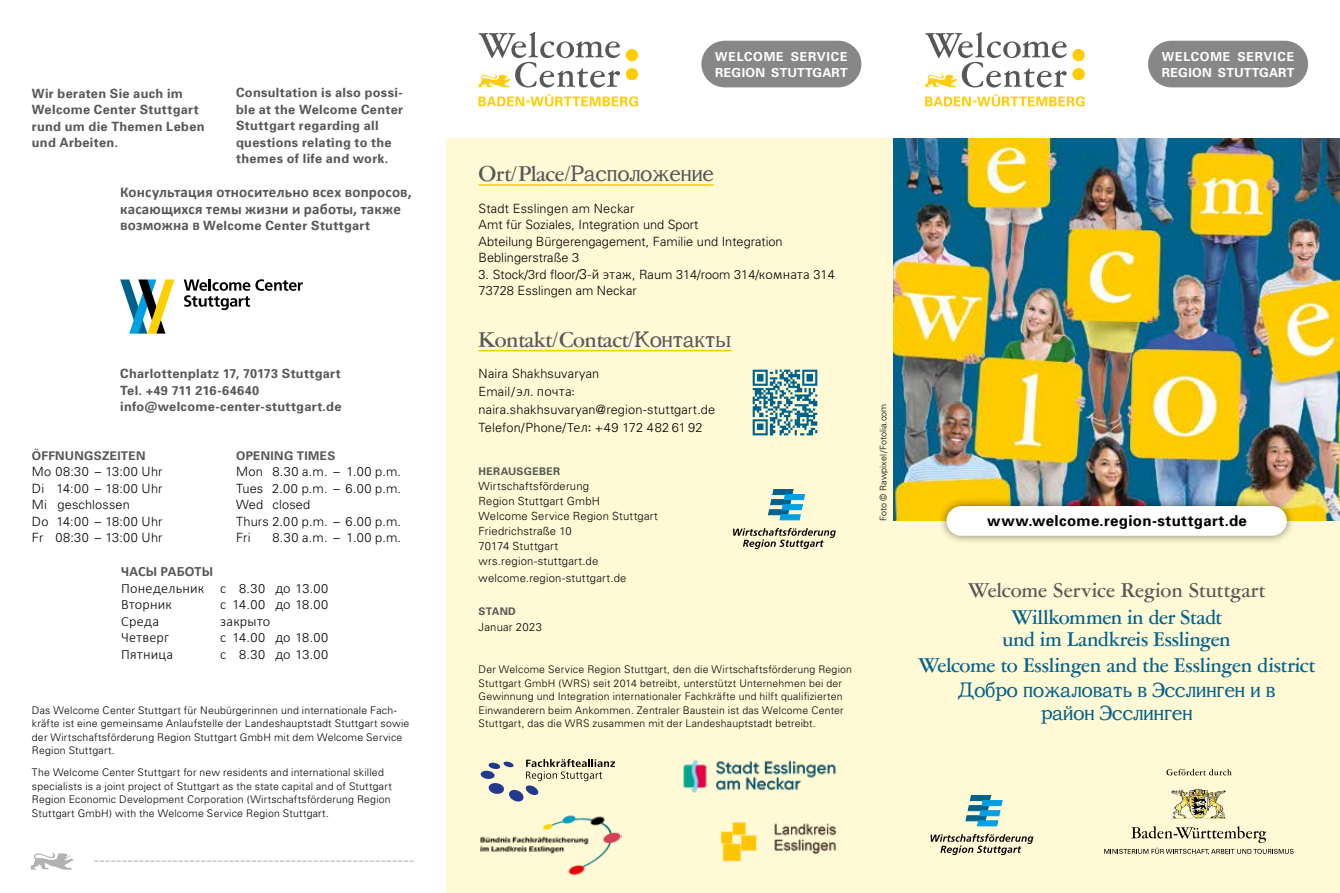
<style>
.page{position:relative;width:1340px;height:893px;background:#fff}
.page>*{position:absolute;margin:0;border:0;box-sizing:border-box;transform-origin:0 0}
.t1{font:22.5px "ST Songti TC Bold";color:#575756}
.t2{font:21px/22.5px "ST Songti TC Bold";color:#00628b;text-align:center}
.t3{font:500 21px "Garamont Amsterdam BQ";color:#575756}
.t4{font:500 19.5px/22.5px "Garamont Amsterdam BQ";letter-spacing:.005em;color:#00628b;text-align:center}
.t5{font:500 19.5px "Garamont Amsterdam BQ";letter-spacing:.015em;color:#575756}
.t6{font:700 15px/16.5px "Calibri";letter-spacing:.015em;color:#575756}
.t7{font:700 15px "Univers";letter-spacing:.025em;color:#000}
.t8{font:300 14.25px/16.5px "Calibri";letter-spacing:.015em;color:#000}
.t9{font:300 12.75px/16.5px "Univers";color:#000}
.t10{font:700 12.75px/16.5px "Univers";letter-spacing:.025em;color:#575756}
.t11{font:700 12.45px/15.8px "Univers";letter-spacing:.035em;color:#fff}
.t12{font:700 12px "Univers";letter-spacing:.025em;color:#575756}
.t13{font:300 11.25px/15px "Univers";letter-spacing:.02em;color:#000}
.t14{font:300 10.5px/13.5px "Univers";letter-spacing:.02em;color:#000}
.t15{font:700 10.5px "Univers";letter-spacing:.025em;color:#575756}
.t16{font:300 9px "Univers";color:#000}
.s1{font-family:"Calibri";font-size:15px}
.s2{font-weight:700;color:#575756}
.s3{font-family:"Univers";font-size:12.75px}
.s4{font-family:"Calibri";font-size:14.25px}
.s5{font-family:"Garamont Amsterdam BQ";font-weight:500;font-size:21px}
.s6{font-size:14.25px}
.s7{font-family:"ST Songti TC Bold";font-weight:400;font-size:22.5px}
.s8{font-family:"ST Songti TC Regular";font-weight:400;font-size:12.75px}
.s9{font-family:"ST Songti TC Regular";font-weight:400;font-size:14.25px}
</style>
<div class="page">
<div style="left:446px;top:138px;width:447px;height:755px;background:#fff9d5"></div>
<hr style="left:478px;top:184px;width:235px;height:2px;background:#fc0">
<div style="left:893px;top:477px;width:446px;height:416px;background:#fff9d5"></div>
<img style="left:893px;top:138px;width:446px;height:383px">
<div style="left:937px;top:497px;width:358px;height:48px;background:#000;opacity:.5"></div>
<div style="left:946px;top:506px;width:340px;height:30px;background:#fff;border-radius:15px"></div>
<svg style="left:626px;top:49px;width:12px;height:31px"></svg>
<svg style="left:478px;top:32px;width:142px;height:56px"></svg>
<svg style="left:478px;top:94px;width:160px;height:12px"></svg>
<svg style="left:1072px;top:49px;width:12px;height:31px"></svg>
<svg style="left:925px;top:32px;width:141px;height:56px"></svg>
<svg style="left:925px;top:94px;width:159px;height:12px"></svg>
<div style="left:1148px;top:41px;width:159px;height:46px;background:#878787;border-radius:23px"></div>
<div style="left:701px;top:41px;width:160px;height:46px;background:#878787;border-radius:23px"></div>
<svg style="left:966px;top:795px;width:36px;height:31px"></svg>
<svg style="left:930px;top:834px;width:103px;height:21px"></svg>
<svg style="left:1166px;top:769px;width:65px;height:6px"></svg>
<img style="left:1171px;top:789px;width:55px;height:30px">
<svg style="left:1104px;top:826px;width:189px;height:29px"></svg>
<svg style="left:31px;top:852px;width:43px;height:18px"></svg>
<svg style="left:95px;top:860px;width:318px;height:2px"></svg>
<hr style="left:478px;top:350px;width:253px;height:1px;background:#fc0">
<svg style="left:120px;top:279px;width:54px;height:55px"></svg>
<svg style="left:184px;top:279px;width:119px;height:31px"></svg>
<img style="left:721px;top:822px;width:116px;height:40px">
<img style="left:480px;top:815px;width:141px;height:60px">
<svg style="left:480px;top:759px;width:135px;height:42px"></svg>
<svg style="left:768px;top:489px;width:36px;height:31px"></svg>
<svg style="left:733px;top:528px;width:103px;height:21px"></svg>
<img style="left:752px;top:369px;width:66px;height:67px">
<img style="left:683px;top:760px;width:153px;height:33px">
<p class="t10" style="left:32px;top:84px;width:174px">Wir beraten Sie auch im<br>Welcome Center Stuttgart rund um die Themen Leben und Arbeiten.</p>
<p class="t10" style="left:236px;top:84px;width:169px">Consultation is also possi&shy;ble at the Welcome Center<br>Stuttgart regarding all questions relating to the themes of life and work.</p>
<h3 class="t6" style="left:120px;top:184px;width:293px">Консультация относительно всех вопросов, касающиxся темы жизни и работы, также</h3>
<p class="t10" style="left:120px;top:217px;width:251px"><span class="s1">возможна в</span> Welcome Center Stuttgart</p>
<p class="t10" style="left:120px;top:365px;width:223px">Charlottenplatz 17, 70173 Stuttgart<br>Tel. +49 711 216-64640 info@welcome-center-stuttgart.de</p>
<p class="t12" style="left:32px;top:448px;width:115px">ÖFFNUNGSZEITEN</p>
<p class="t9" style="left:32px;top:463px;width:132px">Mo 08:30 – 13:00 Uhr<br>Di 14:00 – 18:00 Uhr<br>Mi geschlossen<br>Do 14:00 – 18:00 Uhr<br>Fr 08:30 – 13:00 Uhr</p>
<p class="t12" style="left:236px;top:448px;width:101px">OPENING TIMES</p>
<p class="t9" style="left:236px;top:463px;width:166px">Mon 8.30 a.m. – 1.00 p.m.<br>Tues 2.00 p.m. – 6.00 p.m.<br>Wed closed<br>Thurs 2.00 p.m. – 6.00 p.m.<br>Fri</p>
<p class="t9" style="left:272px;top:529px;width:130px">8.30 a.m. – 1.00 p.m.</p>
<h3 class="t8" style="left:121px;top:563px;width:208px"><span class="s2">ЧАСЫ РАБОТЫ<br></span>Понедельник с <span class="s3">8.30</span> до <span class="s3">13.00<br></span>Вторник</h3>
<p class="t9" style="left:220px;top:596px;width:109px"><span class="s4">с</span> 14.00 <span class="s4">до</span> 18.00</p>
<h3 class="t8" style="left:121px;top:613px;width:39px">Среда</h3>
<h3 class="t8" style="left:220px;top:613px;width:51px">закрытo</h3>
<h3 class="t8" style="left:121px;top:629px;width:49px">Четверг</h3>
<p class="t9" style="left:220px;top:629px;width:109px"><span class="s4">с</span> 14.00 <span class="s4">до</span> 18.00</p>
<h3 class="t8" style="left:121px;top:646px;width:53px">Пятница</h3>
<p class="t9" style="left:220px;top:646px;width:109px"><span class="s4">с</span> 8.30 <span class="s4">до</span> 13.00</p>
<p class="t14" style="left:32px;top:703px;width:379px">Das Welcome Center Stuttgart für Neubürgerinnen und internationale Fach&shy;kräfte ist eine gemeinsame Anlaufstelle der Landeshauptstadt Stuttgart sowie der Wirtschaftsförderung Region Stuttgart GmbH mit dem Welcome Service Region Stuttgart.</p>
<p class="t14" style="left:32px;top:766px;width:361px">The Welcome Center Stuttgart for new residents and international skilled specialists is a joint project of Stuttgart as the state capital and of Stuttgart Region Economic Development Corporation (Wirtschaftsförderung Region Stuttgart GmbH) with the Welcome Service Region Stuttgart.</p>
<p class="t11" style="left:715px;top:49px;width:134px">WELCOME SERVICE<br>REGION STUTTGART</p>
<p class="t11" style="left:1161px;top:49px;width:134px">WELCOME SERVICE<br>REGION STUTTGART</p>
<h1 class="t1" style="left:478px;top:160px;width:236px"><span class="s5">Ort/Place/</span>Расположение</h1>
<p class="t9" style="left:478px;top:200px;width:305px">Stadt Esslingen am Neckar<br>Amt für Soziales, Integration und Sport<br>Abteilung Bürgerengagement, Familie und Integration Beblingerstraße 3</p>
<p class="t9" style="left:478px;top:266px;width:358px">3. Stock/3rd floor/<span class="s6">3</span><span class="s4">-й этаж</span>, Raum 314/room 314/<span class="s4">комната</span> 314<br>73728 Esslingen am Neckar</p>
<h2 class="t3" style="left:478px;top:327px;width:254px">Kontakt/Contact/<span class="s7">Контакты</span></h2>
<p class="t9" style="left:478px;top:365px;width:122px">Naira Shakhsuvaryan</p>
<h3 class="t8" style="left:478px;top:383px;width:98px"><span class="s3">Email/</span>эл. почта<span class="s8">:</span></h3>
<p class="t9" style="left:478px;top:400px;width:238px;line-height:18px">naira.shakhsuvaryan@region-stuttgart.de<br>Telefon/Phone/<span class="s4">Тел</span><span class="s9">:</span> +49 172 482 61 92</p>
<p class="t15" style="left:478px;top:465px;width:83px">HERAUSGEBER</p>
<p class="t13" style="left:478px;top:478px;width:181px">Wirtschaftsförderung<br>Region Stuttgart GmbH<br>Welcome Service Region Stuttgart<br>Friedrichstraße 10<br>70174 Stuttgart wrs.region-stuttgart.de</p>
<p class="t13" style="left:478px;top:570px;width:149px">welcome.region-stuttgart.de</p>
<p class="t15" style="left:478px;top:604px;width:39px">STAND</p>
<p class="t13" style="left:478px;top:619px;width:65px">Januar 2023</p>
<p class="t14" style="left:478px;top:662px;width:375px">Der Welcome Service Region Stuttgart, den die Wirtschaftsförderung Region Stuttgart GmbH (WRS) seit 2014 betreibt, unterstützt Unternehmen bei der Gewinnung und Integration internationaler Fachkräfte und hilft qualifizierten Einwanderern beim Ankommen. Zentraler Baustein ist das Welcome Center Stuttgart, das die WRS zusammen mit der Landeshauptstadt betreibt.</p>
<p class="t16" style="left:878px;top:521px;width:119px;rotate:-90deg">Foto © Rawpixel/Fotolia.com</p>
<h3 class="t7" style="left:987px;top:511px;width:261px">www.welcome.region-stuttgart.de</h3>
<h3 class="t5" style="left:968px;top:579px;width:298px">Welcome Service Region Stuttgart</h3>
<h3 class="t4" style="left:1002px;top:606px;width:229px">Willkommen in der Stadt und im Landkreis Esslingen</h3>
<h3 class="t4" style="left:918px;top:654px;width:398px">Welcome to Esslingen and the Esslingen district</h3>
<h2 class="t2" style="left:957px;top:679px;width:319px">Добро пожаловать в Эсслинген и в район Эсслинген</h2>
</div>
